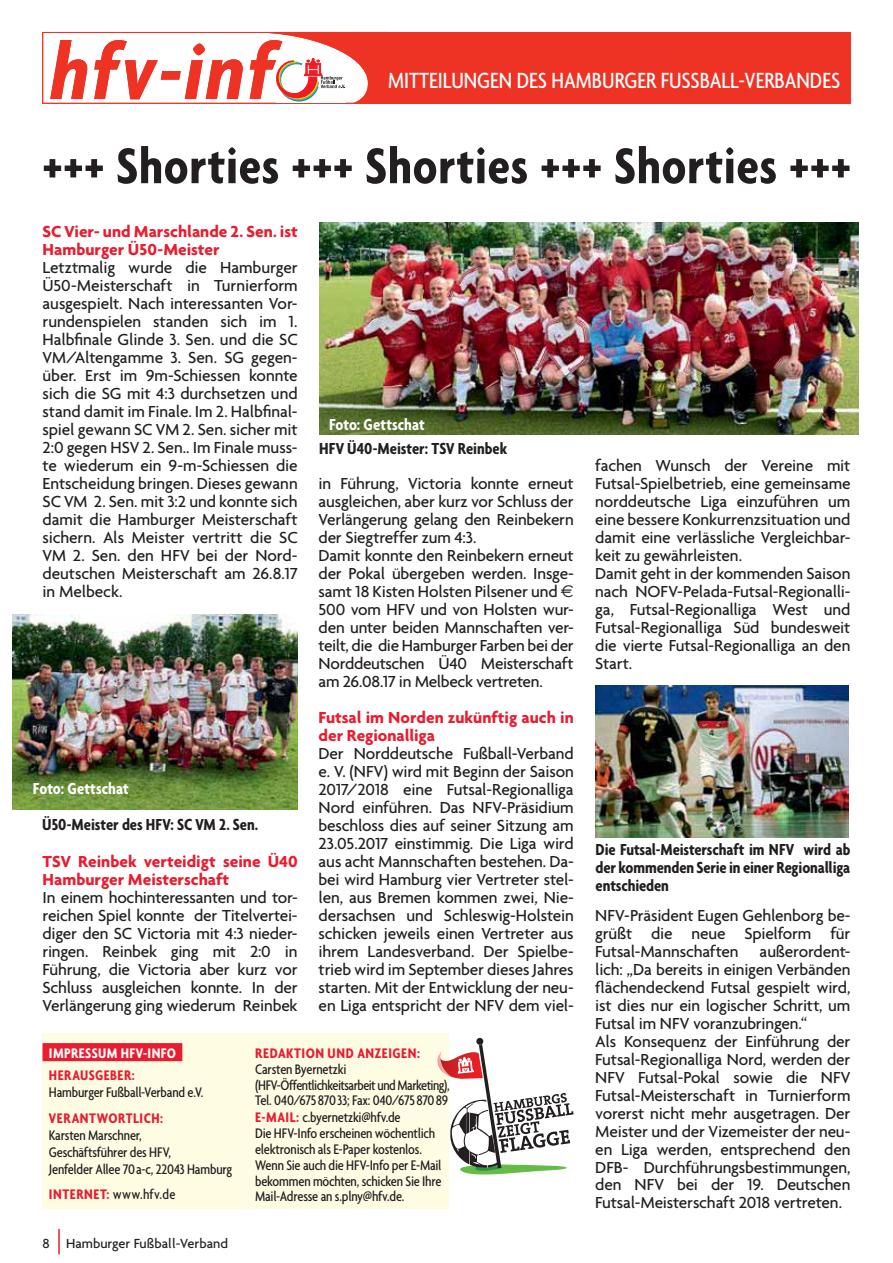
<style>
.page{position:relative;width:893px;height:1263px;background:#fff}
.page>*{position:absolute;margin:0;border:0;box-sizing:border-box;transform-origin:0 0}
.t1{font:italic 700 condensed 85.8px "Agenda";letter-spacing:.04em;color:#ee3224}
.t2{font:700 condensed 54px "Agenda";letter-spacing:.01em;color:#231f20}
.t3{font:500 condensed 23.85px "Agenda";color:#fff}
.t4{font:500 17.25px/18px "Agenda";letter-spacing:-.01em;color:#231f20;text-align:justify}
.t5{font:700 17.25px/18px "Agenda";color:#e81d30}
.t6{font:700 condensed 17.25px/18px "Agenda";letter-spacing:-.005em;color:#231f20;text-align:justify}
.t7{font:700 condensed 17.25px "Agenda";color:#fff}
.t8{font:500 condensed 15px/15.9px "Agenda";letter-spacing:-.015em;color:#231f20}
.t9{font:700 condensed 15px "Agenda";letter-spacing:.035em;color:#e81d30}
.t10{font:700 condensed 15px "Agenda";letter-spacing:.03em;color:#fff}
.t11{font:500 14.25px "Agenda";color:#231f20}
.s1{font-family:"Euro Sans";font-weight:400}
.s2{font-weight:700;color:#e81d30}
</style>
<div class="page">
<hr style="left:58px;top:1229px;width:2px;height:25px;background:#e81d30">
<div style="left:42px;top:32px;width:346px;height:72px;border:1px solid #ee3224"></div>
<div style="left:388px;top:32px;width:462px;height:72px;background:#ee3224"></div>
<svg style="left:248px;top:32px;width:140px;height:72px"></svg>
<div style="left:43px;top:1033px;width:406px;height:176px;background:#fffce4"></div>
<div style="left:42px;top:1043px;width:140px;height:18px;background:#e81d30"></div>
<svg style="left:437px;top:1044px;width:136px;height:131px"></svg>
<div style="left:476px;top:1038px;width:7px;height:7px;background:#231f20;border-radius:50%"></div>
<img style="left:12px;top:614px;width:286px;height:196px">
<img style="left:319px;top:222px;width:540px;height:213px">
<img style="left:596px;top:685px;width:253px;height:153px">
<h1 class="t1" style="left:51px;top:25px;width:224px">hfv-inf</h1>
<h3 class="t3" style="left:388px;top:72px;width:453px">MITTEILUNGEN DES HAMBURGER FUSSBALL-VERBANDES</h3>
<h2 class="t2" style="left:42px;top:150px;width:810px">+++ Shorties +++ Shorties +++ Shorties +++</h2>
<p class="t5" style="left:43px;top:223px;width:257px">SC Vier- und Marschlande 2. Sen. ist<br>Hamburger Ü50-Meister</p>
<p class="t4" style="left:43px;top:259px;width:257px">Letztmalig wurde die Hamburger Ü50-Meisterschaft in Turnierform ausgespielt. Nach interessanten Vor&shy;rundenspielen standen sich im 1.<br>Halbfinale Glinde 3. Sen. und die SC VM/Altengamme 3. Sen. SG gegen&shy;über. Erst im 9m-Schiessen konnte sich die SG mit 4:3 durchsetzen und stand damit im Finale. Im 2. Halbfinal&shy;spiel gewann SC VM 2. Sen. sicher mit 2:0 gegen HSV 2. Sen.. Im Finale muss&shy;te wiederum ein 9-m-Schiessen die Entscheidung bringen. Dieses gewann SC VM 2. Sen. mit 3:2 und konnte sich damit die Hamburger Meisterschaft sichern. Als Meister vertritt die SC VM 2. Sen. den HFV bei der Nord&shy;deutschen Meisterschaft am 26.8.17 in Melbeck.</p>
<p class="t7" style="left:33px;top:784px;width:97px">Foto: Gettschat</p>
<p class="t6" style="left:42px;top:818px;width:218px">Ü50-Meister des HFV: SC VM 2. Sen.</p>
<p class="t5" style="left:43px;top:853px;width:257px">TSV Reinbek verteidigt seine Ü40<br>Hamburger Meisterschaft</p>
<p class="t4" style="left:43px;top:889px;width:257px">In einem hochinteressanten und tor&shy;reichen Spiel konnte der Titelvertei&shy;diger den SC Victoria mit 4:3 nieder&shy;ringen. Reinbek ging mit 2:0 in Führung, die Victoria aber kurz vor Schluss ausgleichen konnte. In der Verlängerung ging wiederum Reinbek</p>
<p class="t7" style="left:329px;top:419px;width:97px">Foto: Gettschat</p>
<p class="t6" style="left:319px;top:442px;width:190px">HFV Ü40-Meister: TSV Reinbek</p>
<p class="t4" style="left:319px;top:475px;width:257px;text-align:left">in Führung, Victoria konnte erneut ausgleichen, aber kurz vor Schluss der Verlängerung gelang den Reinbekern der Siegtreffer zum 4:3.<br>Damit konnte den Reinbekern erneut der Pokal übergeben werden. Insge&shy;samt 18 Kisten Holsten Pilsener und <span class="s1">€ </span>500 vom HFV und von Holsten wur&shy;den unter beiden Mannschaften ver&shy;teilt, die die Hamburger Farben bei der Norddeutschen Ü40 Meisterschaft am 26.08.17 in Melbeck vertreten.</p>
<p class="t5" style="left:319px;top:709px;width:257px">Futsal im Norden zukünftig auch in der Regionalliga</p>
<p class="t4" style="left:319px;top:745px;width:257px">Der Norddeutsche Fußball-Verband e. V. (NFV) wird mit Beginn der Saison 2017/2018 eine Futsal-Regionalliga Nord einführen. Das NFV-Präsidium beschloss dies auf seiner Sitzung am 23.05.2017 einstimmig. Die Liga wird aus acht Mannschaften bestehen. Da&shy;bei wird Hamburg vier Vertreter stel&shy;len, aus Bremen kommen zwei, Nie&shy;dersachsen und Schleswig-Holstein schicken jeweils einen Vertreter aus ihrem Landesverband. Der Spielbe&shy;trieb wird im September dieses Jahres starten. Mit der Entwicklung der neu&shy;en Liga entspricht der NFV dem viel-</p>
<p class="t10" style="left:49px;top:1049px;width:128px">IMPRESSUM HFV-INFO</p>
<p class="t9" style="left:49px;top:1071px;width:87px">HERAUSGEBER:</p>
<p class="t8" style="left:49px;top:1086px;width:156px">Hamburger Fußball-Verband e.V.</p>
<p class="t9" style="left:49px;top:1114px;width:116px">VERANTWORTLICH:</p>
<p class="t8" style="left:49px;top:1128px;width:185px;line-height:17px">Karsten Marschner,<br>Geschäftsführer des HFV,<br>Jenfelder Allee 70 a-c, 22043 Hamburg</p>
<p class="t8" style="left:49px;top:1188px;width:128px"><span class="s2">INTERNET:</span> www.hfv.de</p>
<p class="t11" style="left:43px;top:1238px;width:187px">8 Hamburger Fußball-Verband</p>
<p class="t9" style="left:255px;top:1049px;width:166px">REDAKTION UND ANZEIGEN:</p>
<p class="t8" style="left:255px;top:1062px;width:196px">Carsten Byernetzki (HFV-Öffentlichkeitsarbeit und Marketing), Tel. 040/675 870 33; Fax: 040/675 870 89<br><span class="s2">E-MAIL:</span> c.byernetzki@hfv.de<br>Die HFV-Info erscheinen wöchentlich elektronisch als E-Paper kostenlos.<br>Wenn Sie auch die HFV-Info per E-Mail bekommen möchten, schicken Sie Ihre Mail-Adresse an s.plny@hfv.de.</p>
<p class="t4" style="left:595px;top:457px;width:257px;text-align:left">fachen Wunsch der Vereine mit Futsal-Spielbetrieb, eine gemeinsame norddeutsche Liga einzuführen um eine bessere Konkurrenzsituation und damit eine verlässliche Vergleichbar&shy;keit zu gewährleisten.<br>Damit geht in der kommenden Saison nach NOFV-Pelada-Futsal-Regionalli&shy;ga, Futsal-Regionalliga West und Futsal-Regionalliga Süd bundesweit die vierte Futsal-Regionalliga an den Start.</p>
<p class="t6" style="left:596px;top:843px;width:256px">Die Futsal-Meisterschaft im NFV wird ab der kommenden Serie in einer Regionalliga entschieden</p>
<p class="t4" style="left:595px;top:907px;width:257px;text-align:left">NFV-Präsident Eugen Gehlenborg be&shy;grüßt die neue Spielform für Futsal-Mannschaften außerordent&shy;lich: „Da bereits in einigen Verbänden flächendeckend Futsal gespielt wird, ist dies nur ein logischer Schritt, um Futsal im NFV voranzubringen.“<br>Als Konsequenz der Einführung der Futsal-Regionalliga Nord, werden der NFV Futsal-Pokal sowie die NFV Futsal-Meisterschaft in Turnierform vorerst nicht mehr ausgetragen. Der Meister und der Vizemeister der neu&shy;en Liga werden, entsprechend den DFB- Durchführungsbestimmungen, den NFV bei der 19. Deutschen Futsal-Meisterschaft 2018 vertreten.</p>
</div>
